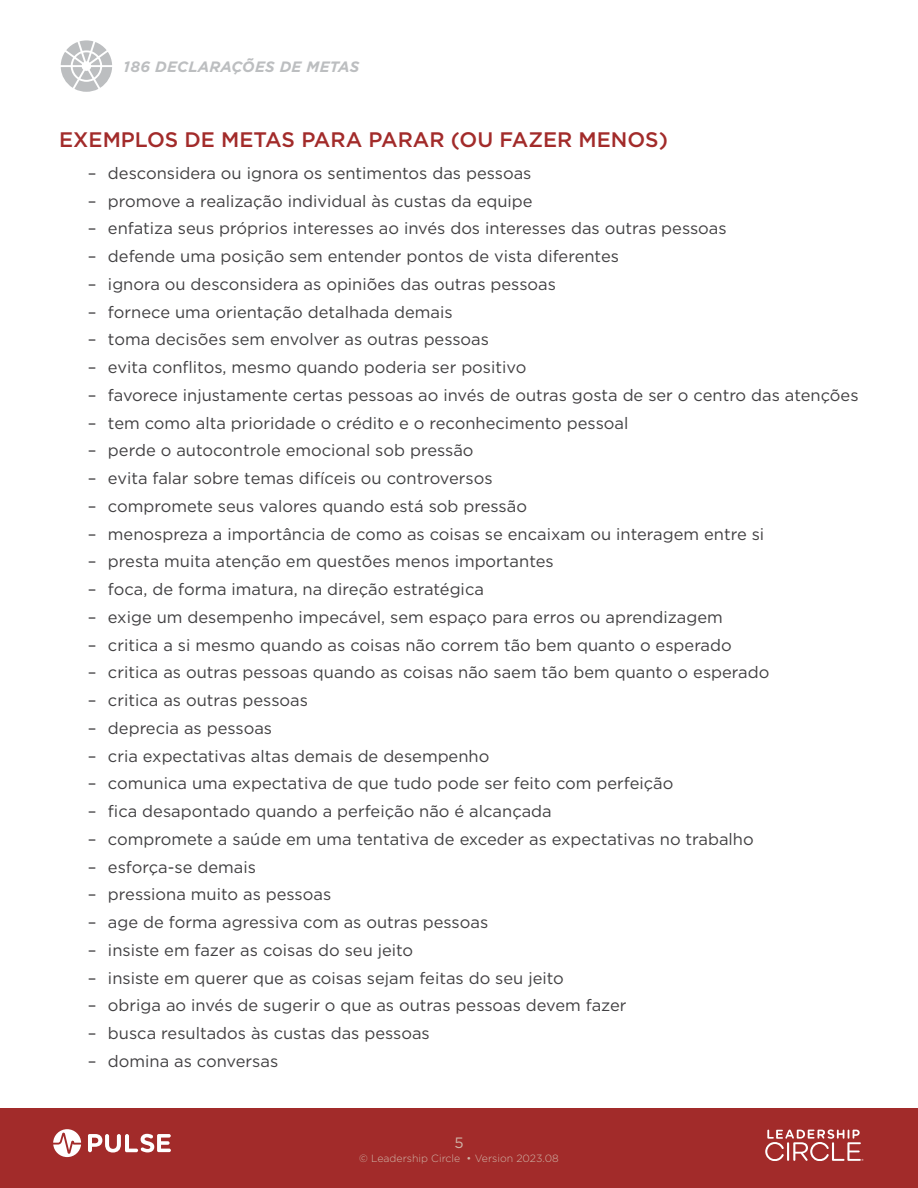
<style>
.page{position:relative;width:918px;height:1188px;background:#fff}
.page>*{position:absolute;margin:0;border:0;box-sizing:border-box;transform-origin:0 0}
.t1{font:500 21px "Gotham";color:#a22b2a}
.t2{font:16.5px "Gotham";color:#414042}
.t3{font:italic 700 15px "Gotham";letter-spacing:.015em;color:#bcbec0}
.t4{font:15px "Gotham";color:#d0b5a8}
.t5{font:300 10.5px "Gotham";color:#d0b5a8}
</style>
<div class="page">
<svg style="left:61px;top:40px;width:51px;height:52px"></svg>
<div style="left:0;top:1108px;width:918px;height:80px;background:#a22b2a"></div>
<svg style="left:765px;top:1129px;width:98px;height:32px"></svg>
<svg style="left:88px;top:1134px;width:83px;height:19px"></svg>
<svg style="left:53px;top:1129px;width:28px;height:28px"></svg>
<p class="t3" style="left:124px;top:57px;width:237px">186 DECLARAÇÕES DE METAS</p>
<p class="t1" style="left:59px;top:126px;width:610px">EXEMPLOS DE METAS PARA PARAR (OU FAZER MENOS)</p>
<p class="t2" style="left:88px;top:162px;width:445px">– desconsidera ou ignora os sentimentos das pessoas</p>
<p class="t2" style="left:88px;top:190px;width:446px">– promove a realização individual às custas da equipe</p>
<p class="t2" style="left:88px;top:218px;width:640px">– enfatiza seus próprios interesses ao invés dos interesses das outras pessoas</p>
<p class="t2" style="left:88px;top:246px;width:533px">– defende uma posição sem entender pontos de vista diferentes</p>
<p class="t2" style="left:88px;top:273px;width:470px">– ignora ou desconsidera as opiniões das outras pessoas</p>
<p class="t2" style="left:88px;top:301px;width:366px">– fornece uma orientação detalhada demais</p>
<p class="t2" style="left:88px;top:329px;width:403px">– toma decisões sem envolver as outras pessoas</p>
<p class="t2" style="left:88px;top:357px;width:440px">– evita conflitos, mesmo quando poderia ser positivo</p>
<p class="t2" style="left:88px;top:384px;width:772px">– favorece injustamente certas pessoas ao invés de outras gosta de ser o centro das atenções</p>
<p class="t2" style="left:88px;top:412px;width:542px">– tem como alta prioridade o crédito e o reconhecimento pessoal</p>
<p class="t2" style="left:88px;top:440px;width:387px">– perde o autocontrole emocional sob pressão</p>
<p class="t2" style="left:88px;top:468px;width:406px">– evita falar sobre temas difíceis ou controversos</p>
<p class="t2" style="left:88px;top:496px;width:441px">– compromete seus valores quando está sob pressão</p>
<p class="t2" style="left:88px;top:523px;width:678px">– menospreza a importância de como as coisas se encaixam ou interagem entre si</p>
<p class="t2" style="left:88px;top:551px;width:468px">– presta muita atenção em questões menos importantes</p>
<p class="t2" style="left:88px;top:579px;width:398px">– foca, de forma imatura, na direção estratégica</p>
<p class="t2" style="left:88px;top:607px;width:637px">– exige um desempenho impecável, sem espaço para erros ou aprendizagem</p>
<p class="t2" style="left:88px;top:634px;width:646px">– critica a si mesmo quando as coisas não correm tão bem quanto o esperado</p>
<p class="t2" style="left:88px;top:662px;width:683px">– critica as outras pessoas quando as coisas não saem tão bem quanto o esperado</p>
<p class="t2" style="left:88px;top:690px;width:222px">– critica as outras pessoas</p>
<p class="t2" style="left:88px;top:718px;width:186px">– deprecia as pessoas</p>
<p class="t2" style="left:88px;top:745px;width:403px">– cria expectativas altas demais de desempenho</p>
<p class="t2" style="left:88px;top:773px;width:587px">– comunica uma expectativa de que tudo pode ser feito com perfeição</p>
<p class="t2" style="left:88px;top:801px;width:466px">– fica desapontado quando a perfeição não é alcançada</p>
<p class="t2" style="left:88px;top:829px;width:668px">– compromete a saúde em uma tentativa de exceder as expectativas no trabalho</p>
<p class="t2" style="left:88px;top:856px;width:170px">– esforça-se demais</p>
<p class="t2" style="left:88px;top:884px;width:245px">– pressiona muito as pessoas</p>
<p class="t2" style="left:88px;top:912px;width:402px">– age de forma agressiva com as outras pessoas</p>
<p class="t2" style="left:88px;top:940px;width:327px">– insiste em fazer as coisas do seu jeito</p>
<p class="t2" style="left:88px;top:967px;width:478px">– insiste em querer que as coisas sejam feitas do seu jeito</p>
<p class="t2" style="left:88px;top:995px;width:540px">– obriga ao invés de sugerir o que as outras pessoas devem fazer</p>
<p class="t2" style="left:88px;top:1023px;width:344px">– busca resultados às custas das pessoas</p>
<p class="t2" style="left:88px;top:1051px;width:192px">– domina as conversas</p>
<p class="t4" style="left:454px;top:1133px;width:11px">5</p>
<p class="t5" style="left:359px;top:1152px;width:201px">© Leadership Circle • Version 2023.08</p>
</div>
